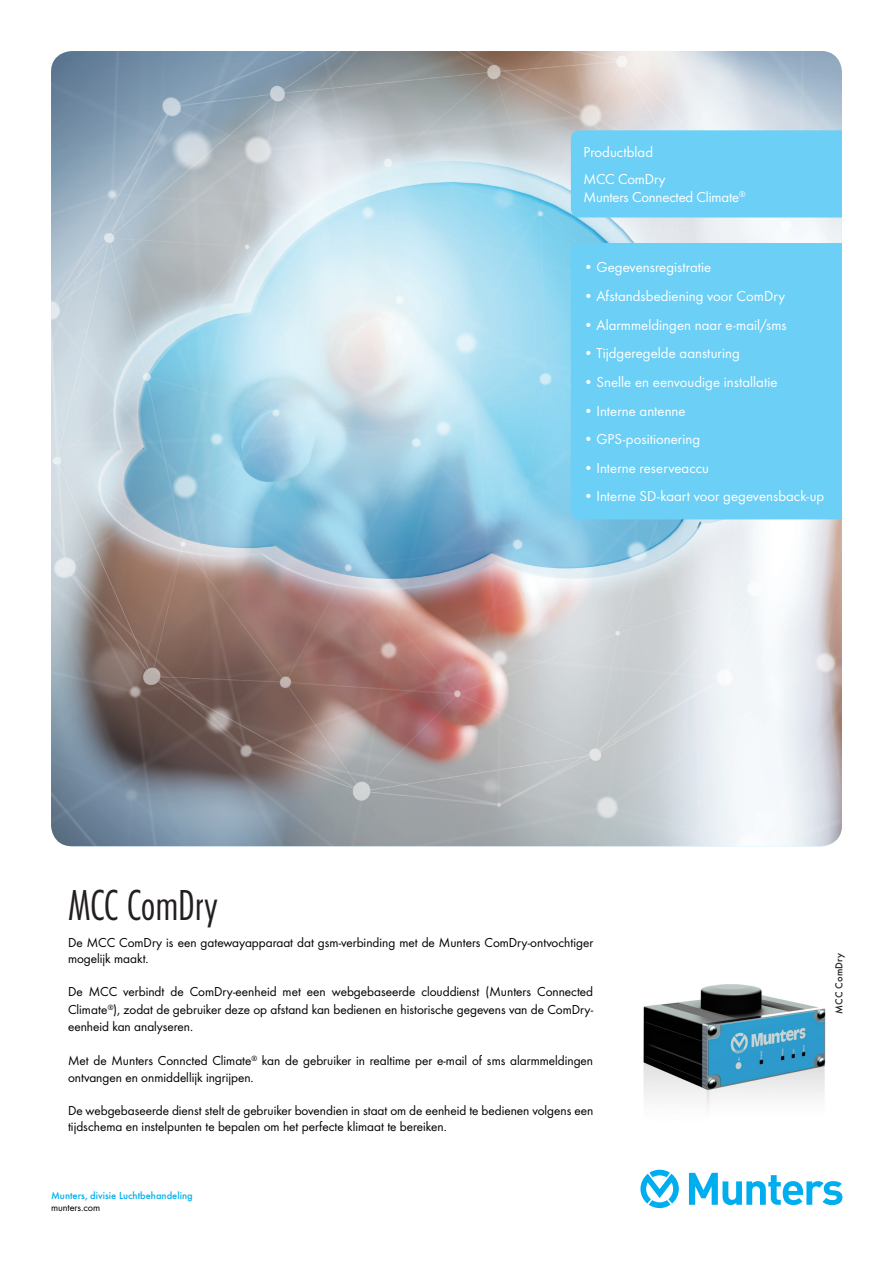
<style>
.page{position:relative;width:893px;height:1263px;background:#fff}
.page>*{position:absolute;margin:0;border:0;box-sizing:border-box;transform-origin:0 0}
.t1{font:300 45px "Futura Con";letter-spacing:-.005em;color:#231f20}
.t2{font:15px/26.5px "Futura Boo";letter-spacing:.005em;color:#fff}
.t3{font:13.5px/16.5px "Futura Boo";color:#000}
.t4{font:500 10.5px "Futura";color:#00aeef}
.t5{font:10.5px "Futura Boo";letter-spacing:-.005em;color:#000}
.t6{font:500 10.5px "Futura";letter-spacing:.025em;color:#231f20}
</style>
<div class="page">
<img style="left:51px;top:51px;width:791px;height:795px">
<svg style="left:689px;top:1173px;width:153px;height:32px"></svg>
<svg style="left:640px;top:1170px;width:39px;height:38px"></svg>
<img style="left:643px;top:984px;width:183px;height:123px">
<div style="left:571px;top:130px;width:271px;height:87px;background:#6bcff6"></div>
<div style="left:571px;top:243px;width:271px;height:276px;background:#6bcff6"></div>
<p class="t2" style="left:584px;top:139px;width:83px">Productblad<br>MCC ComDry</p>
<p class="t2" style="left:584px;top:183px;width:163px">Munters Connected Climate<sup>®</sup></p>
<p class="t2" style="left:584px;top:254px;width:129px">• Gegevensregistratie</p>
<p class="t2" style="left:584px;top:283px;width:203px">• Afstandsbediening voor ComDry</p>
<p class="t2" style="left:584px;top:311px;width:205px">• Alarmmeldingen naar e-mail/sms</p>
<p class="t2" style="left:584px;top:340px;width:158px">• Tijdgeregelde aansturing</p>
<p class="t2" style="left:584px;top:368px;width:195px">• Snelle en eenvoudige installatie</p>
<p class="t2" style="left:584px;top:397px;width:104px">• Interne antenne</p>
<p class="t2" style="left:584px;top:426px;width:118px">• GPS-positionering</p>
<p class="t2" style="left:584px;top:454px;width:127px">• Interne reserveaccu</p>
<p class="t2" style="left:584px;top:483px;width:242px">• Interne SD-kaart voor gegevensback-up</p>
<h1 class="t1" style="left:68px;top:879px;width:151px">MCC ComDry</h1>
<p class="t3" style="left:68px;top:934px;width:527px">De MCC ComDry is een gatewayapparaat dat gsm-verbinding met de Munters ComDry-ontvochtiger mogelijk maakt.</p>
<p class="t3" style="left:68px;top:983px;width:527px;line-height:18px">De MCC verbindt de ComDry-eenheid met een webgebaseerde clouddienst (Munters Connected<br>Climate<sup>®</sup>), zodat de gebruiker deze op afstand kan bedienen en historische gegevens van de ComDry-</p>
<p class="t3" style="left:68px;top:1018px;width:127px">eenheid kan analyseren.</p>
<p class="t3" style="left:68px;top:1053px;width:527px">Met de Munters Conncted Climate<sup>®</sup> kan de gebruiker in realtime per e-mail of sms alarmmeldingen ontvangen en onmiddellijk ingrijpen.</p>
<p class="t3" style="left:68px;top:1102px;width:527px">De webgebaseerde dienst stelt de gebruiker bovendien in staat om de eenheid te bedienen volgens een tijdschema en instelpunten te bepalen om het perfecte klimaat te bereiken.</p>
<p class="t4" style="left:51px;top:1189px;width:143px">Munters, divisie Luchtbehandeling</p>
<p class="t5" style="left:51px;top:1201px;width:51px">munters.com</p>
<p class="t6" style="left:833px;top:1014px;width:63px;rotate:-90deg">MCC ComDry</p>
</div>
